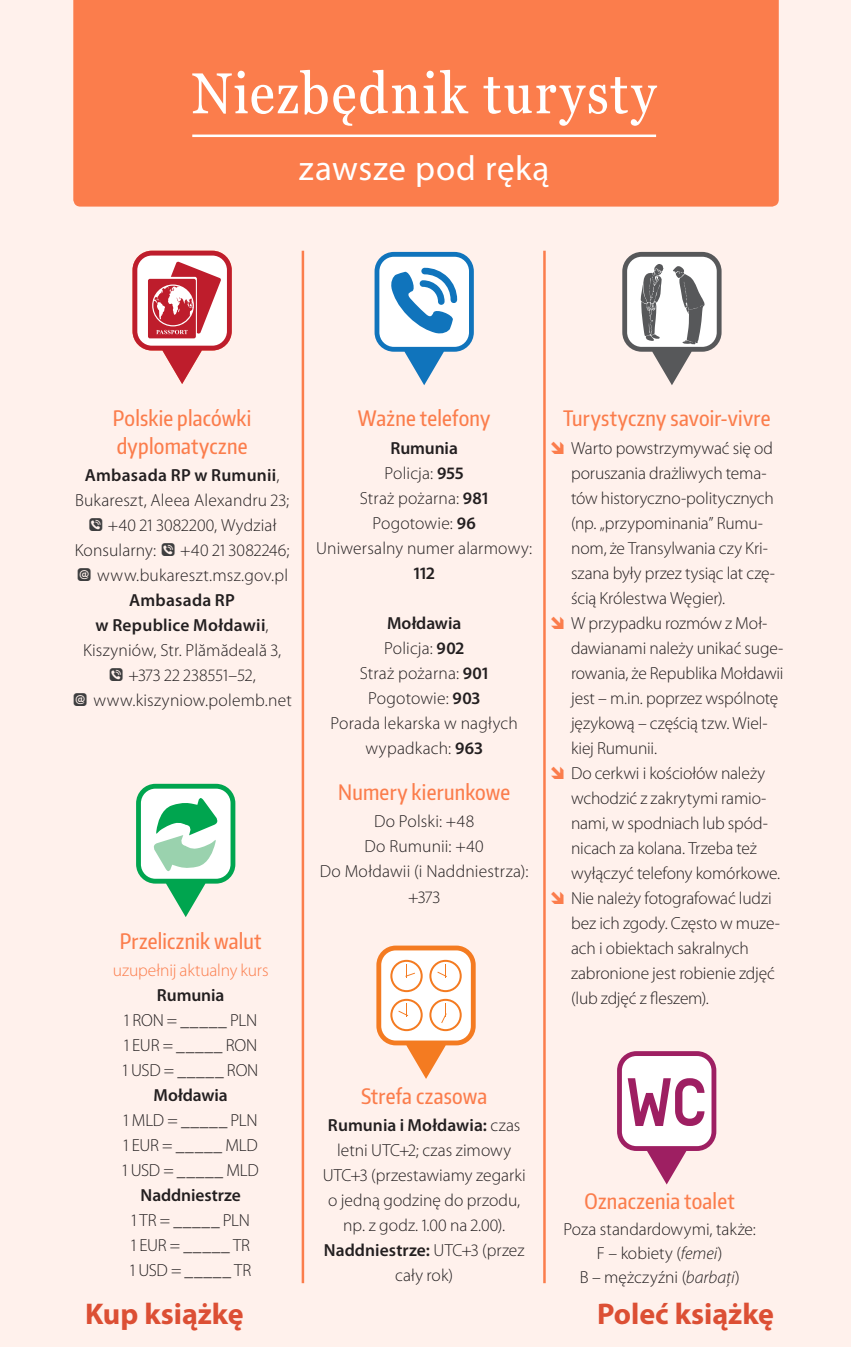
<style>
.page{position:relative;width:851px;height:1347px;background:#fff}
.page>*{position:absolute;margin:0;border:0;box-sizing:border-box;transform-origin:0 0}
.t1{font:condensed 57.5px "Georgia Pro";letter-spacing:.025em;color:#fff}
.t2{font:35px "Myriad Pro";letter-spacing:.02em;color:#fff}
.t3{font:700 30px "Myriad Pro";color:#dc4f34}
.t4{font:500 21.25px/27.5px "Encode Sans Compressed";letter-spacing:.01em;color:#fb7d4c}
.t5{font:300 17.5px/25px "Myriad Pro";color:#231f20;text-align:center}
.t6{font:600 17.5px "Myriad Pro";letter-spacing:-.005em;color:#231f20}
.t7{font:300 17.5px "Myriad Pro";letter-spacing:-.01em;color:#fb7d4c}
.s1{font-weight:600}
.s2{font-family:"ikony";font-weight:400;color:#3e3e3f}
.s3{font-style:italic}
</style>
<div class="page">
<hr style="left:850px;top:0;width:1px;height:1346px;background:#fff1ec">
<div style="left:0;top:0;width:850px;height:1346px;background:#fff1ec"></div>
<div style="left:73px;top:0;width:705px;height:207px;background:#fb7d4c"></div>
<hr style="left:192px;top:134px;width:464px;height:3px;background:#fff">
<hr style="left:301px;top:251px;width:3px;height:1032px;background:#fb7d4c">
<hr style="left:543px;top:251px;width:2px;height:1032px;background:#fb7d4c">
<svg style="left:132px;top:251px;width:100px;height:133px"></svg>
<svg style="left:374px;top:252px;width:100px;height:133px"></svg>
<svg style="left:376px;top:945px;width:99px;height:134px"></svg>
<svg style="left:622px;top:252px;width:99px;height:133px"></svg>
<svg style="left:136px;top:783px;width:99px;height:134px"></svg>
<svg style="left:617px;top:1051px;width:99px;height:133px"></svg>
<h1 class="t1" style="left:191px;top:61px;width:466px">Niezbędnik turysty</h1>
<h2 class="t2" style="left:299px;top:146px;width:252px">zawsze pod ręką</h2>
<p class="t4" style="left:113px;top:404px;width:140px">Polskie placówki dyplomatyczne</p>
<p class="t5" style="left:72px;top:462px;width:221px"><span class="s1">Ambasada RP w Rumunii</span>,<br>Bukareszt, Aleea Alexandru 23; <span class="s2">(</span> +40 21 3082200, Wydział<br>Konsularny: <span class="s2">(</span> +40 21 3082246; <span class="s2">@</span> www.bukareszt.msz.gov.pl<br><span class="s1">Ambasada RP<br>w Republice Mołdawii</span>,<br>Kiszyniów, Str. Plămădeală 3,<br><span class="s2">(</span> +373 22 238551–52,<br><span class="s2">@</span> www.kiszyniow.polemb.net</p>
<p class="t4" style="left:120px;top:926px;width:143px">Przelicznik walut</p>
<p class="t7" style="left:113px;top:960px;width:157px">uzupełnij aktualny kurs</p>
<p class="t6" style="left:157px;top:984px;width:69px">Rumunia</p>
<p class="t5" style="left:123px;top:1007px;width:137px;text-align:justify">1 RON = _____ PLN 1 EUR = _____ RON 1 USD = _____ RON</p>
<p class="t6" style="left:154px;top:1084px;width:76px">Mołdawia</p>
<p class="t5" style="left:122px;top:1107px;width:138px;text-align:justify">1 MLD = _____ PLN 1 EUR = _____ MLD 1 USD = _____ MLD</p>
<p class="t6" style="left:140px;top:1184px;width:102px">Naddniestrze</p>
<p class="t5" style="left:130px;top:1207px;width:122px;text-align:justify">1 TR = _____ PLN 1 EUR = _____ TR 1 USD = _____ TR</p>
<p class="t4" style="left:358px;top:404px;width:134px">Ważne telefony</p>
<p class="t5" style="left:316px;top:435px;width:217px"><span class="s1">Rumunia<br></span>Policja: <span class="s1">955<br></span>Straż pożarna: <span class="s1">981<br></span>Pogotowie: <span class="s1">96<br></span>Uniwersalny numer alarmowy:</p>
<p class="t6" style="left:413px;top:561px;width:23px">112</p>
<p class="t5" style="left:330px;top:610px;width:189px"><span class="s1">Mołdawia<br></span>Policja: <span class="s1">902<br></span>Straż pożarna: <span class="s1">901<br></span>Pogotowie: <span class="s1">903<br></span>Porada lekarska w nagłych wypadkach: <span class="s1">963</span></p>
<p class="t4" style="left:338px;top:777px;width:173px">Numery kierunkowe</p>
<p class="t5" style="left:320px;top:809px;width:210px">Do Polski: +48<br>Do Rumunii: +40<br>Do Mołdawii (i Naddniestrza): +373</p>
<p class="t4" style="left:361px;top:1081px;width:128px">Strefa czasowa</p>
<p class="t5" style="left:322px;top:1112px;width:204px"><span class="s1">Rumunia i Mołdawia:</span> czas letni UTC+2; czas zimowy<br>UTC+3 (przestawiamy zegarki o jedną godzinę do przodu, np. z godz. 1.00 na 2.00).<br><span class="s1">Naddniestrze:</span> UTC+3 (przez cały rok)</p>
<p class="t4" style="left:563px;top:404px;width:209px">Turystyczny savoir-vivre</p>
<p class="t5" style="left:571px;top:435px;width:214px;text-align:left">Warto powstrzymywać się od poruszania drażliwych tema&shy;tów historyczno-politycznych (np. „przypominania” Rumu&shy;nom, że Transylwania czy Kri&shy;szana były przez tysiąc lat czę&shy;ścią Królestwa Węgier).<br>W przypadku rozmów z Moł&shy;dawianami należy unikać suge&shy;rowania, że Republika Mołdawii jest – m.in. poprzez wspólnotę językową – częścią tzw. Wiel&shy;kiej Rumunii.<br>Do cerkwi i kościołów należy wchodzić z zakrytymi ramio&shy;nami, w spodniach lub spód&shy;nicach za kolana. Trzeba też wyłączyć telefony komórkowe.<br>Nie należy fotografować ludzi bez ich zgody. Często w muze&shy;ach i obiektach sakralnych zabronione jest robienie zdjęć (lub zdjęć z fleszem).</p>
<p class="t4" style="left:584px;top:1186px;width:152px">Oznaczenia toalet</p>
<p class="t5" style="left:563px;top:1217px;width:194px;line-height:24px">Poza standardowymi, także:<br>F – kobiety (<span class="s3">femei</span>)<br>B – mężczyźni (<span class="s3">barbaţi</span>)</p>
<h3 class="t3" style="left:85px;top:1294px;width:160px">Kup książkę</h3>
<h3 class="t3" style="left:597px;top:1294px;width:178px">Poleć książkę</h3>
</div>
